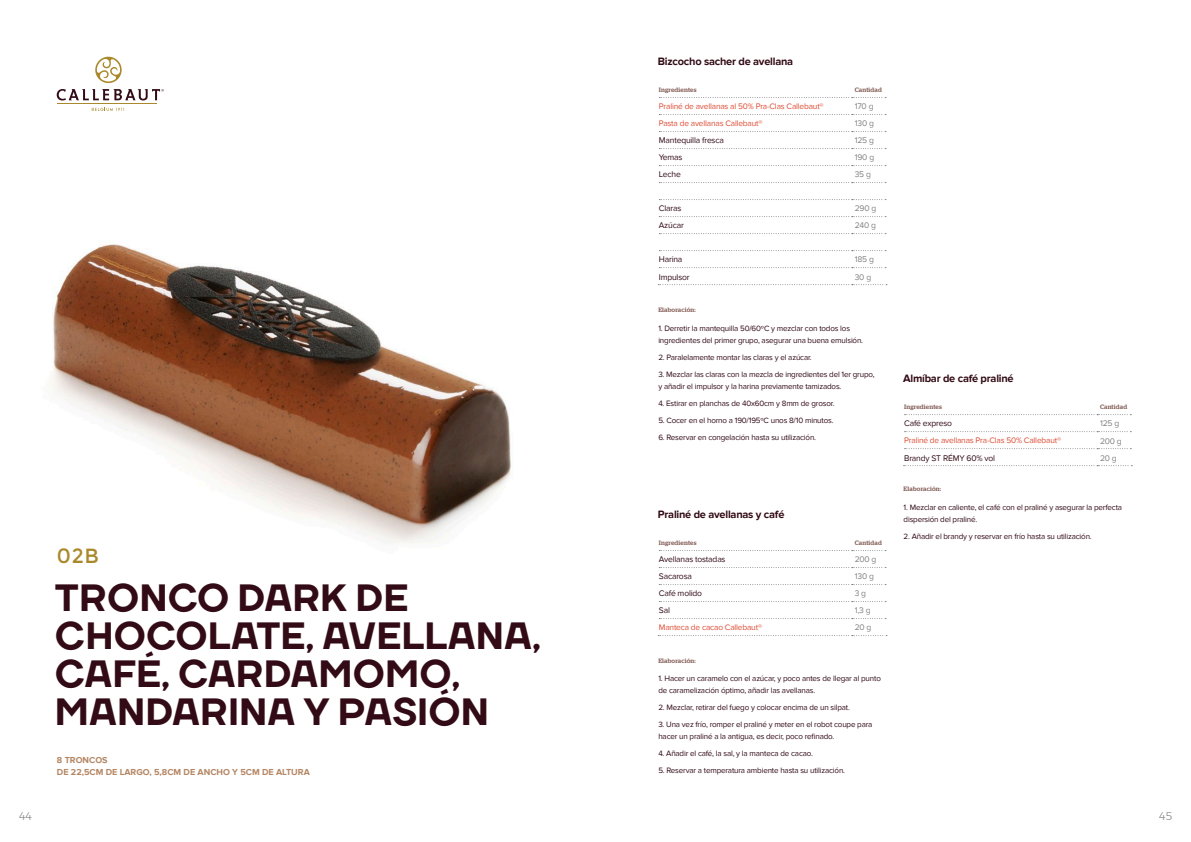
<style>
.page{position:relative;width:1191px;height:842px;background:#fff}
.page>*{position:absolute;margin:0;border:0;box-sizing:border-box;transform-origin:0 0}
.t1{font:800 38px/38px "TT Firs";letter-spacing:.02em;color:#320b16}
.t2{font:20.5px "Montserrat";color:#aa892c}
.t3{font:700 11px "Proxima Nova";letter-spacing:-.02em;color:#320b16}
.t4{font:300 11px "Montserrat";color:#808285}
.t5{font:700 9px "Proxima Nova";color:#b48663}
.t6{font:8.5px "Proxima Nova";letter-spacing:-.02em;color:#320b16}
.t7{font:8.5px "Proxima Nova";letter-spacing:-.02em;color:#808285}
.t8{font:8.3px "Proxima Nova";letter-spacing:-.02em;color:#de4c34}
.ELABORACIO_2{font:8px/12px "Proxima Nova";letter-spacing:-.02em;color:#320b16}
.t9{font:500 6.3px "Stag";letter-spacing:.03em;color:#835c56}
</style>
<div class="page">
<hr style="left:58px;top:103px;width:99px;height:1px;background:#aa892c">
<svg style="left:92px;top:108px;width:32px;height:3px"></svg>
<svg style="left:95px;top:57px;width:27px;height:26px"></svg>
<svg style="left:57px;top:89px;width:107px;height:11px"></svg>
<img style="left:50px;top:244px;width:461px;height:299px">
<svg style="left:659px;top:114px;width:227px;height:1px"></svg>
<svg style="left:659px;top:131px;width:227px;height:1px"></svg>
<svg style="left:659px;top:148px;width:227px;height:1px"></svg>
<svg style="left:659px;top:165px;width:227px;height:1px"></svg>
<svg style="left:659px;top:182px;width:227px;height:1px"></svg>
<svg style="left:659px;top:199px;width:227px;height:1px"></svg>
<svg style="left:659px;top:216px;width:227px;height:1px"></svg>
<svg style="left:659px;top:233px;width:227px;height:1px"></svg>
<svg style="left:659px;top:250px;width:227px;height:1px"></svg>
<svg style="left:659px;top:267px;width:227px;height:1px"></svg>
<svg style="left:658px;top:284px;width:229px;height:1px"></svg>
<svg style="left:659px;top:97px;width:227px;height:1px"></svg>
<svg style="left:904px;top:431px;width:227px;height:1px"></svg>
<svg style="left:904px;top:448px;width:227px;height:1px"></svg>
<svg style="left:903px;top:465px;width:229px;height:1px"></svg>
<svg style="left:904px;top:414px;width:227px;height:1px"></svg>
<svg style="left:659px;top:567px;width:227px;height:1px"></svg>
<svg style="left:659px;top:584px;width:227px;height:1px"></svg>
<svg style="left:659px;top:601px;width:227px;height:1px"></svg>
<svg style="left:659px;top:618px;width:227px;height:1px"></svg>
<svg style="left:658px;top:635px;width:229px;height:1px"></svg>
<svg style="left:659px;top:550px;width:227px;height:1px"></svg>
<p class="t3" style="left:658px;top:55px;width:137px">Bizcocho sacher de avellana</p>
<p class="t9" style="left:659px;top:86px;width:39px">Ingredientes</p>
<p class="t9" style="left:854px;top:86px;width:29px">Cantidad</p>
<p class="t8" style="left:659px;top:102px;width:166px">Praliné de avellanas al 50% Pra-Clas Callebaut®</p>
<p class="t7" style="left:854px;top:102px;width:20px">170 g</p>
<p class="t8" style="left:659px;top:119px;width:105px">Pasta de avellanas Callebaut®</p>
<p class="t7" style="left:854px;top:119px;width:21px">130 g</p>
<p class="t6" style="left:659px;top:136px;width:67px">Mantequilla fresca</p>
<p class="t7" style="left:854px;top:136px;width:21px">125 g</p>
<p class="t6" style="left:659px;top:153px;width:25px">Yemas</p>
<p class="t7" style="left:854px;top:153px;width:21px">190 g</p>
<p class="t6" style="left:659px;top:170px;width:23px">Leche</p>
<p class="t7" style="left:854px;top:170px;width:18px">35 g</p>
<p class="t6" style="left:659px;top:204px;width:24px">Claras</p>
<p class="t7" style="left:854px;top:204px;width:23px">290 g</p>
<p class="t6" style="left:659px;top:221px;width:26px">Azúcar</p>
<p class="t7" style="left:854px;top:221px;width:23px">240 g</p>
<p class="t6" style="left:659px;top:255px;width:25px">Harina</p>
<p class="t7" style="left:854px;top:255px;width:21px">185 g</p>
<p class="t6" style="left:659px;top:272px;width:32px">Impulsor</p>
<p class="t7" style="left:854px;top:272px;width:18px">30 g</p>
<p class="t2" style="left:57px;top:544px;width:43px">02B</p>
<p class="t1" style="left:55px;top:579px;width:487px">TRONCO DARK DE<br>CHOCOLATE, AVELLANA,<br>CAFÉ, CARDAMOMO,<br>MANDARINA Y PASIÓN</p>
<p class="t5" style="left:57px;top:754px;width:52px">8 TRONCOS</p>
<p class="t5" style="left:57px;top:766px;width:254px">DE 22,5CM DE LARGO, 5,8CM DE ANCHO Y 5CM DE ALTURA</p>
<p class="t9" style="left:658px;top:306px;width:39px">Elaboración:</p>
<p class="ELABORACIO_2" style="left:658px;top:323px;width:206px">1. Derretir la mantequilla 50/60ºC y mezclar con todos los ingredientes del primer grupo, asegurar una buena emulsión.</p>
<p class="ELABORACIO_2" style="left:658px;top:352px;width:155px">2. Paralelamente montar las claras y el azúcar.</p>
<p class="ELABORACIO_2" style="left:658px;top:369px;width:218px">3. Mezclar las claras con la mezcla de ingredientes del 1er grupo, y añadir el impulsor y la harina previamente tamizados.</p>
<p class="ELABORACIO_2" style="left:658px;top:398px;width:178px">4. Estirar en planchas de 40x60cm y 8mm de grosor.</p>
<p class="ELABORACIO_2" style="left:658px;top:415px;width:177px">5. Cocer en el horno a 190/195ºC unos 8/10 minutos.</p>
<p class="ELABORACIO_2" style="left:658px;top:432px;width:159px">6. Reservar en congelación hasta su utilización.</p>
<p class="t3" style="left:658px;top:508px;width:128px">Praliné de avellanas y café</p>
<p class="t9" style="left:659px;top:539px;width:39px">Ingredientes</p>
<p class="t9" style="left:854px;top:539px;width:29px">Cantidad</p>
<p class="t6" style="left:659px;top:555px;width:68px">Avellanas tostadas</p>
<p class="t7" style="left:854px;top:555px;width:23px">200 g</p>
<p class="t6" style="left:659px;top:572px;width:35px">Sacarosa</p>
<p class="t7" style="left:854px;top:572px;width:21px">130 g</p>
<p class="t6" style="left:659px;top:589px;width:45px">Café molido</p>
<p class="t7" style="left:854px;top:589px;width:13px">3 g</p>
<p class="t6" style="left:659px;top:606px;width:13px">Sal</p>
<p class="t7" style="left:854px;top:606px;width:17px">1,3 g</p>
<p class="t8" style="left:659px;top:623px;width:105px">Manteca de cacao Callebaut®</p>
<p class="t7" style="left:854px;top:623px;width:18px">20 g</p>
<p class="t9" style="left:658px;top:657px;width:39px">Elaboración:</p>
<p class="ELABORACIO_2" style="left:658px;top:673px;width:224px">1. Hacer un caramelo con el azúcar, y poco antes de llegar al punto de caramelización óptimo, añadir las avellanas.</p>
<p class="ELABORACIO_2" style="left:658px;top:702px;width:193px">2. Mezclar, retirar del fuego y colocar encima de un silpat.</p>
<p class="ELABORACIO_2" style="left:658px;top:719px;width:216px">3. Una vez frío, romper el praliné y meter en el robot coupe para hacer un praliné a la antigua, es decir, poco refinado.</p>
<p class="ELABORACIO_2" style="left:658px;top:748px;width:156px">4. Añadir el café, la sal, y la manteca de cacao.</p>
<p class="ELABORACIO_2" style="left:658px;top:765px;width:188px">5. Reservar a temperatura ambiente hasta su utilización.</p>
<p class="t3" style="left:903px;top:372px;width:112px">Almíbar de café praliné</p>
<p class="t9" style="left:904px;top:403px;width:39px">Ingredientes</p>
<p class="t9" style="left:1100px;top:403px;width:29px">Cantidad</p>
<p class="t6" style="left:904px;top:419px;width:49px">Café expreso</p>
<p class="t7" style="left:1100px;top:419px;width:21px">125 g</p>
<p class="t8" style="left:904px;top:436px;width:158px">Praliné de avellanas Pra-Clas 50% Callebaut®</p>
<p class="t7" style="left:1100px;top:436px;width:23px">200 g</p>
<p class="t6" style="left:904px;top:453px;width:92px">Brandy ST RÉMY 60% vol</p>
<p class="t7" style="left:1100px;top:453px;width:18px">20 g</p>
<p class="t9" style="left:903px;top:485px;width:39px">Elaboración:</p>
<p class="ELABORACIO_2" style="left:903px;top:501px;width:220px">1. Mezclar en caliente, el café con el praliné y asegurar la perfecta dispersión del praliné.</p>
<p class="ELABORACIO_2" style="left:903px;top:530px;width:190px">2. Añadir el brandy y reservar en frío hasta su utilización.</p>
<h3 class="t4" style="left:19px;top:808px;width:14px">44</h3>
<h3 class="t4" style="left:1159px;top:808px;width:15px">45</h3>
</div>
